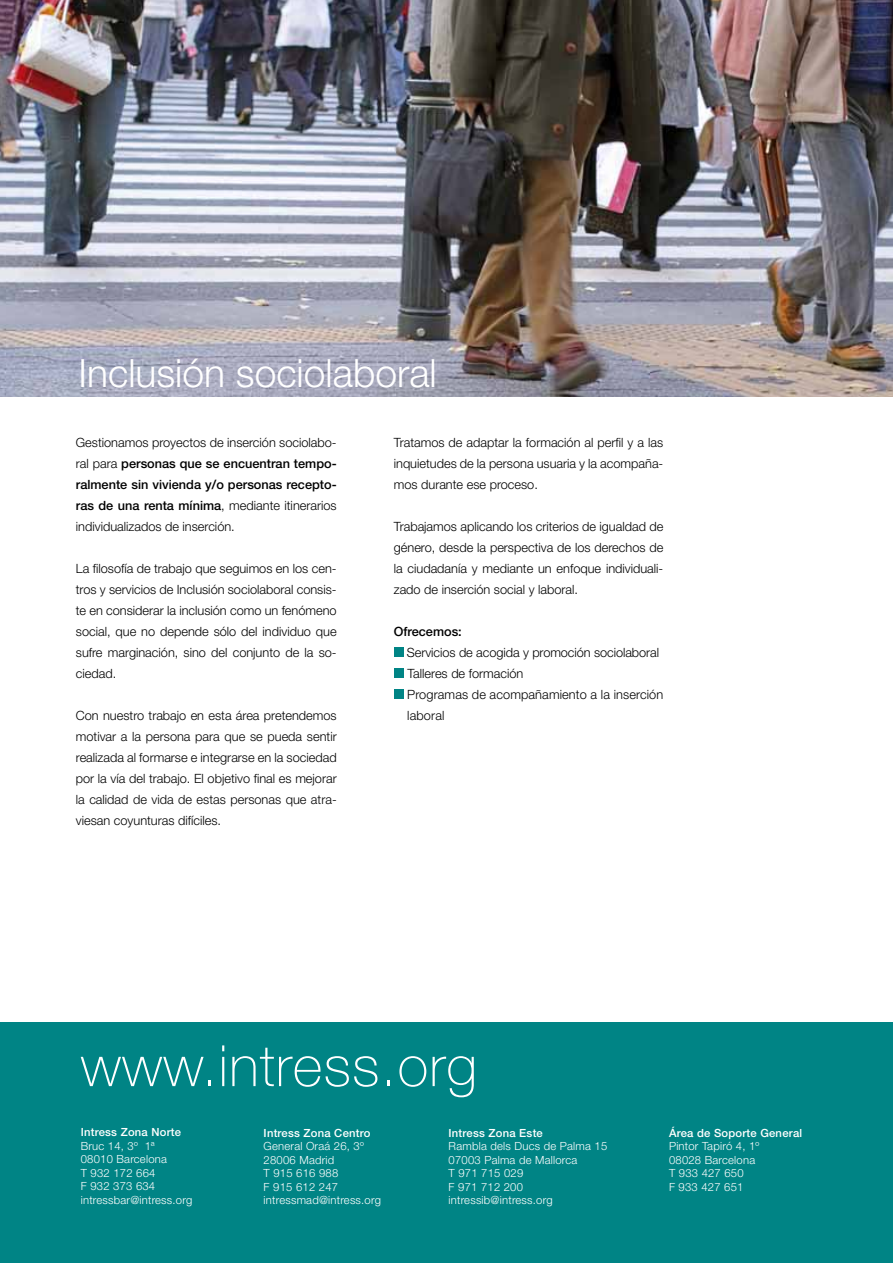
<style>
.page{position:relative;width:893px;height:1263px;background:#fff}
.page>*{position:absolute;margin:0;border:0;box-sizing:border-box;transform-origin:0 0}
.t1{font:100 57px "Helvetica Neue";letter-spacing:.02em;color:#fff}
.t2{font:300 39px "Helvetica Neue";color:#fff}
.t3{font:300 12.75px/21px "Helvetica Neue";color:#000;text-align:justify}
.t4{font:500 12.75px "Helvetica Neue";color:#000}
.t5{font:300 11.25px/13.5px "Helvetica Neue";letter-spacing:.02em;color:#fff}
.t6{font:500 11.25px "Helvetica Neue";letter-spacing:.02em;color:#fff}
.s1{font-weight:500}
</style>
<div class="page">
<img style="left:0;top:0;width:893px;height:396px">
<div style="left:394px;top:647px;width:10px;height:10px;background:#008485"></div>
<div style="left:394px;top:668px;width:10px;height:10px;background:#008485"></div>
<div style="left:394px;top:689px;width:10px;height:10px;background:#008485"></div>
<div style="left:0;top:1023px;width:893px;height:240px;background:#008485"></div>
<h2 class="t2" style="left:79px;top:349px;width:360px">Inclusión sociolaboral</h2>
<p class="t3" style="left:76px;top:431px;width:262px">Gestionamos proyectos de inserción sociolabo&shy;ral para <span class="s1">personas que se encuentran tempo&shy;ralmente sin vivienda y/o personas recepto&shy;ras de una renta mínima</span>, mediante itinerarios individualizados de inserción.</p>
<p class="t3" style="left:76px;top:557px;width:262px">La filosofía de trabajo que seguimos en los cen&shy;tros y servicios de Inclusión sociolaboral consis&shy;te en considerar la inclusión como un fenómeno social, que no depende sólo del individuo que sufre marginación, sino del conjunto de la so&shy;ciedad.</p>
<p class="t3" style="left:76px;top:704px;width:262px">Con nuestro trabajo en esta área pretendemos motivar a la persona para que se pueda sentir realizada al formarse e integrarse en la sociedad por la vía del trabajo. El objetivo final es mejorar la calidad de vida de estas personas que atra&shy;viesan coyunturas difíciles.</p>
<p class="t3" style="left:394px;top:431px;width:271px">Tratamos de adaptar la formación al perfil y a las inquietudes de la persona usuaria y la acompaña&shy;mos durante ese proceso.</p>
<p class="t3" style="left:394px;top:515px;width:271px">Trabajamos aplicando los criterios de igualdad de género, desde la perspectiva de los derechos de la ciudadanía y mediante un enfoque individuali&shy;zado de inserción social y laboral.</p>
<p class="t4" style="left:394px;top:623px;width:70px">Ofrecemos:</p>
<p class="t3" style="left:407px;top:641px;width:258px;text-align:left">Servicios de acogida y promoción sociolaboral<br>Talleres de formación<br>Programas de acompañamiento a la inserción laboral</p>
<h1 class="t1" style="left:81px;top:1033px;width:398px">www.intress.org</h1>
<p class="t6" style="left:81px;top:1126px;width:102px">Intress Zona Norte</p>
<p class="t5" style="left:81px;top:1139px;width:113px">Bruc 14, 3º 1ª<br>08010 Barcelona<br>T 932 172 664<br>F 932 373 634 intressbar@intress.org</p>
<p class="t6" style="left:264px;top:1126px;width:108px">Intress Zona Centro</p>
<p class="t5" style="left:264px;top:1139px;width:119px">General Oraá 26, 3º<br>28006 Madrid<br>T 915 616 988<br>F 915 612 247 intressmad@intress.org</p>
<p class="t6" style="left:449px;top:1126px;width:96px">Intress Zona Este</p>
<p class="t5" style="left:449px;top:1139px;width:160px">Rambla dels Ducs de Palma 15<br>07003 Palma de Mallorca<br>T 971 715 029<br>F 971 712 200 intressib@intress.org</p>
<p class="t6" style="left:669px;top:1126px;width:135px">Área de Soporte General</p>
<p class="t5" style="left:669px;top:1139px;width:92px">Pintor Tapiró 4, 1º<br>08028 Barcelona<br>T 933 427 650<br>F 933 427 651</p>
</div>
